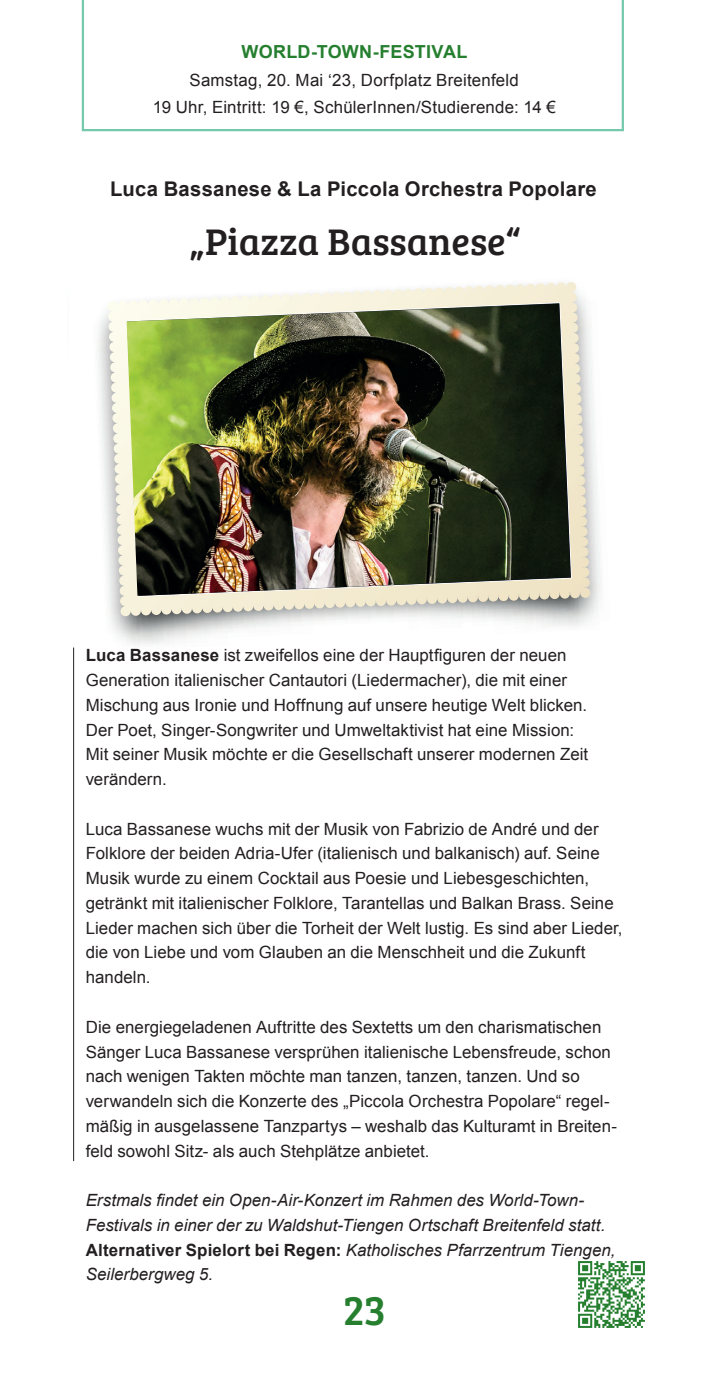
<style>
.page{position:relative;width:708px;height:1378px;background:#fff}
.page>*{position:absolute;margin:0;border:0;box-sizing:border-box;transform-origin:0 0}
.t1{font:42.75px "Bree Serif";color:#257f2f}
.t2{font:38.25px "Bree Serif";color:#231f20}
.t3{font:700 20.25px "Arial";letter-spacing:.015em;color:#231f20}
.t4{font:700 18px "Arial";letter-spacing:.01em;color:#257f2f}
.t5{font:16.88px/24.8px "Arial";letter-spacing:.005em;color:#231f20}
.t6{font:italic 16.88px/24.8px "Arial";color:#231f20}
.s1{font-weight:700}
.s2{font-weight:700;font-style:normal}
</style>
<div class="page">
<svg style="left:82px;top:0;width:542px;height:131px"></svg>
<svg style="left:97px;top:282px;width:498px;height:362px"></svg>
<svg style="left:118px;top:282px;width:453px;height:24px"></svg>
<img style="left:127px;top:304px;width:444px;height:292px">
<hr style="left:73px;top:647px;width:1px;height:514px;background:#231f20">
<img style="left:578px;top:1261px;width:67px;height:67px">
<p class="t4" style="left:242px;top:40px;width:227px">WORLD-TOWN-FESTIVAL</p>
<p class="t5" style="left:190px;top:68px;width:331px">Samstag, 20. Mai ‘23, Dorfplatz Breitenfeld</p>
<p class="t5" style="left:153px;top:95px;width:405px">19 Uhr, Eintritt: 19 €, SchülerInnen/Studierende: 14 €</p>
<p class="t3" style="left:110px;top:176px;width:488px">Luca Bassanese &amp; La Piccola Orchestra Popolare</p>
<p class="t2" style="left:190px;top:214px;width:332px">„Piazza Bassanese“</p>
<p class="t5" style="left:86px;top:643px;width:482px"><span class="s1">Luca Bassanese</span> ist zweifellos eine der Hauptfiguren der neuen</p>
<p class="t5" style="left:86px;top:668px;width:483px">Generation italienischer Cantautori (Liedermacher), die mit einer</p>
<p class="t5" style="left:86px;top:693px;width:503px">Mischung aus Ironie und Hoffnung auf unsere heutige Welt blicken.</p>
<p class="t5" style="left:86px;top:717px;width:490px">Der Poet, Singer-Songwriter und Umweltaktivist hat eine Mission:</p>
<p class="t5" style="left:86px;top:742px;width:504px">Mit seiner Musik möchte er die Gesellschaft unserer modernen Zeit</p>
<p class="t5" style="left:86px;top:767px;width:83px">verändern.</p>
<p class="t5" style="left:86px;top:816px;width:538px">Luca Bassanese wuchs mit der Musik von Fabrizio de André und der Folklore der beiden Adria-Ufer (italienisch und balkanisch) auf. Seine Musik wurde zu einem Cocktail aus Poesie und Liebesgeschichten, getränkt mit italienischer Folklore, Tarantellas und Balkan Brass. Seine Lieder machen sich über die Torheit der Welt lustig. Es sind aber Lieder, die von Liebe und vom Glauben an die Menschheit und die Zukunft handeln.</p>
<p class="t5" style="left:86px;top:1014px;width:527px">Die energiegeladenen Auftritte des Sextetts um den charismatischen<br>Sänger Luca Bassanese versprühen italienische Lebensfreude, schon nach wenigen Takten möchte man tanzen, tanzen, tanzen. Und so</p>
<p class="t5" style="left:86px;top:1089px;width:533px">verwandeln sich die Konzerte des „Piccola Orchestra Popolare“ regel&shy;mäßig in ausgelassene Tanzpartys – weshalb das Kulturamt in Breiten&shy;feld sowohl Sitz- als auch Stehplätze anbietet.</p>
<p class="t6" style="left:86px;top:1188px;width:500px">Erstmals findet ein Open-Air-Konzert im Rahmen des World-Town-</p>
<p class="t6" style="left:86px;top:1212px;width:521px">Festivals in einer der zu Waldshut-Tiengen Ortschaft Breitenfeld statt.</p>
<p class="t6" style="left:86px;top:1237px;width:531px"><span class="s2">Alternativer Spielort bei Regen:</span> Katholisches Pfarrzentrum Tiengen,<br>Seilerbergweg 5.</p>
<p class="t1" style="left:343px;top:1279px;width:45px">23</p>
</div>
